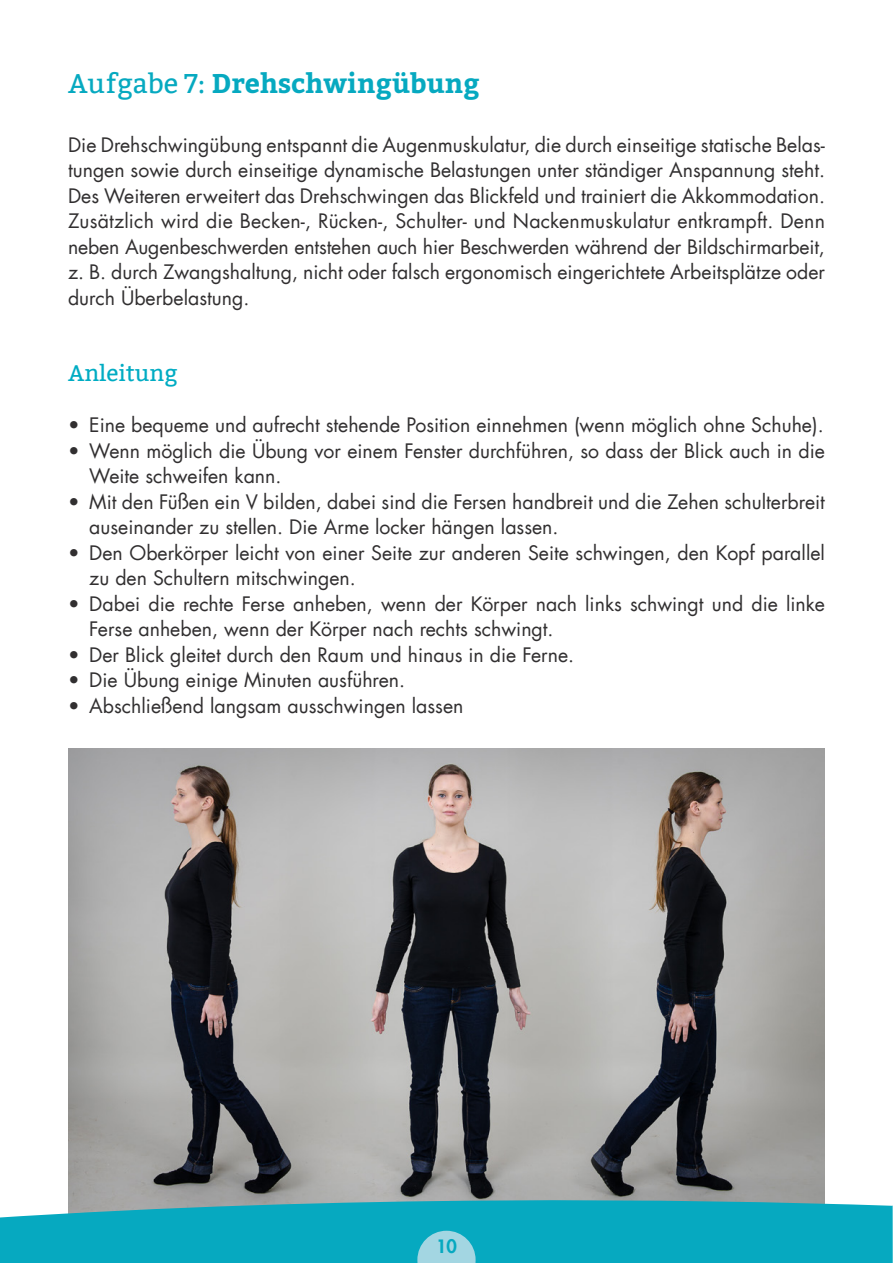
<style>
.page{position:relative;width:893px;height:1263px;background:#fff}
.page>*{position:absolute;margin:0;border:0;box-sizing:border-box;transform-origin:0 0}
.t1{font:700 27px "Bitter";color:#06a9c0}
.t2{font:22.5px "Bitter";color:#00acc3}
.t3{font:19.5px/25.5px "Futura Com";color:#312f30}
.t4{font:800 18px "Futura Com";color:#06a9c0}
.s1{font-weight:400}
</style>
<div class="page">
<img style="left:68px;top:748px;width:757px;height:446px">
<svg style="left:0;top:1194px;width:892px;height:69px;background:#21abbe"></svg>
<svg style="left:417px;top:1231px;width:59px;height:32px;background:#83ccdb"></svg>
<svg style="left:892px;top:1205px;width:1px;height:58px"></svg>
<h1 class="t1" style="left:68px;top:63px;width:413px"><span class="s1">Aufgabe 7:</span> Drehschwingübung</h1>
<p class="t3" style="left:68px;top:131px;width:758px;text-align:justify">Die Drehschwingübung entspannt die Augenmuskulatur, die durch einseitige statische Belas&shy;tungen sowie durch einseitige dynamische Belastungen unter ständiger Anspannung steht.<br>Des Weiteren erweitert das Drehschwingen das Blickfeld und trainiert die Akkommodation.<br>Zusätzlich wird die Becken-, Rücken-, Schulter- und Nackenmuskulatur entkrampft. Denn neben Augenbeschwerden entstehen auch hier Beschwerden während der Bildschirmarbeit, z. B. durch Zwangshaltung, nicht oder falsch ergonomisch eingerichtete Arbeitsplätze oder durch Überbelastung.</p>
<p class="t2" style="left:68px;top:360px;width:111px">Anleitung</p>
<p class="t3" style="left:68px;top:412px;width:757px">• Eine bequeme und aufrecht stehende Position einnehmen (wenn möglich ohne Schuhe).</p>
<p class="t3" style="left:89px;top:437px;width:737px;text-indent:-21px">• Wenn möglich die Übung vor einem Fenster durchführen, so dass der Blick auch in die<br>Weite schweifen kann.</p>
<p class="t3" style="left:89px;top:488px;width:737px;text-indent:-21px">• Mit den Füßen ein V bilden, dabei sind die Fersen handbreit und die Zehen schulterbreit auseinander zu stellen. Die Arme locker hängen lassen.</p>
<p class="t3" style="left:89px;top:539px;width:737px;text-indent:-21px">• Den Oberkörper leicht von einer Seite zur anderen Seite schwingen, den Kopf parallel zu den Schultern mitschwingen.</p>
<p class="t3" style="left:89px;top:590px;width:737px;text-indent:-21px">• Dabei die rechte Ferse anheben, wenn der Körper nach links schwingt und die linke<br>Ferse anheben, wenn der Körper nach rechts schwingt.</p>
<p class="t3" style="left:68px;top:641px;width:508px">• Der Blick gleitet durch den Raum und hinaus in die Ferne.</p>
<p class="t3" style="left:68px;top:667px;width:339px">• Die Übung einige Minuten ausführen.</p>
<p class="t3" style="left:68px;top:692px;width:397px">• Abschließend langsam ausschwingen lassen</p>
<p class="t4" style="left:436px;top:1233px;width:22px">10</p>
</div>
